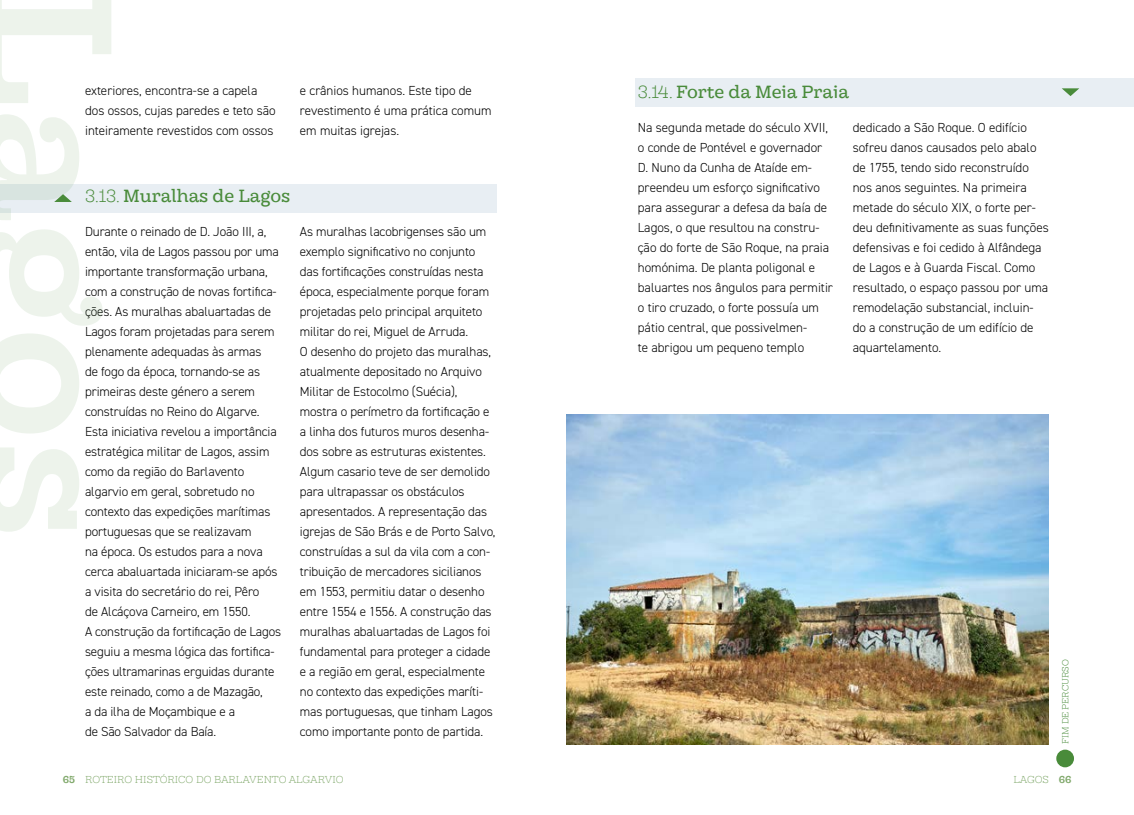
<style>
.page{position:relative;width:1134px;height:815px;background:#fff}
.page>*{position:absolute;margin:0;border:0;box-sizing:border-box;transform-origin:0 0}
.t1{font:17.5px "Hernandez Niu";color:#498b3a}
.t2{font:300 13.12px/20px "DIN2014";letter-spacing:-.01em;color:#000}
.t3{font:300 10px "Hernandez Niu";color:#81a96c}
.t4{font:300 8.75px "Hernandez Niu";color:#498b3a}
.s1{font-weight:300}
.s2{font-weight:700}
</style>
<div class="page">
<img style="left:567px;top:415px;width:482px;height:329px">
<div style="left:1056px;top:750px;width:18px;height:17px;background:#498b3a;border-radius:50%"></div>
<div style="left:0;top:184px;width:496px;height:29px;background:#e8eef3"></div>
<div style="left:635px;top:78px;width:499px;height:29px;background:#e8eef3"></div>
<svg style="left:54px;top:194px;width:18px;height:8px"></svg>
<svg style="left:1062px;top:88px;width:17px;height:8px"></svg>
<p class="t2" style="left:85px;top:81px;width:192px">exteriores, encontra-se a capela dos ossos, cujas paredes e teto são inteiramente revestidos com ossos</p>
<p class="t2" style="left:300px;top:81px;width:193px">e crânios humanos. Este tipo de revestimento é uma prática comum em muitas igrejas.</p>
<h1 class="t1" style="left:85px;top:185px;width:207px"><span class="s1">3.13.</span> Muralhas de Lagos</h1>
<p class="t2" style="left:85px;top:222px;width:198px">Durante o reinado de D. João III, a, então, vila de Lagos passou por uma importante transformação urbana, com a construção de novas fortifica&shy;ções. As muralhas abaluartadas de Lagos foram projetadas para serem plenamente adequadas às armas<br>de fogo da época, tornando-se as primeiras deste género a serem construídas no Reino do Algarve.<br>Esta iniciativa revelou a importância estratégica militar de Lagos, assim como da região do Barlavento algarvio em geral, sobretudo no contexto das expedições marítimas portuguesas que se realizavam<br>na época. Os estudos para a nova cerca abaluartada iniciaram-se após a visita do secretário do rei, Pêro<br>de Alcáçova Carneiro, em 1550.<br>A construção da fortificação de Lagos seguiu a mesma lógica das fortifica&shy;ções ultramarinas erguidas durante este reinado, como a de Mazagão,<br>a da ilha de Moçambique e a<br>de São Salvador da Baía.</p>
<p class="t2" style="left:300px;top:222px;width:197px">As muralhas lacobrigenses são um exemplo significativo no conjunto das fortificações construídas nesta época, especialmente porque foram projetadas pelo principal arquiteto militar do rei, Miguel de Arruda.<br>O desenho do projeto das muralhas, atualmente depositado no Arquivo Militar de Estocolmo (Suécia), mostra o perímetro da fortificação e a linha dos futuros muros desenha&shy;dos sobre as estruturas existentes.<br>Algum casario teve de ser demolido para ultrapassar os obstáculos apresentados. A representação das igrejas de São Brás e de Porto Salvo, construídas a sul da vila com a con&shy;tribuição de mercadores sicilianos em 1553, permitiu datar o desenho entre 1554 e 1556. A construção das muralhas abaluartadas de Lagos foi fundamental para proteger a cidade e a região em geral, especialmente no contexto das expedições maríti&shy;mas portuguesas, que tinham Lagos como importante ponto de partida.</p>
<h1 class="t1" style="left:638px;top:81px;width:213px"><span class="s1">3.14.</span> Forte da Meia Praia</h1>
<p class="t2" style="left:638px;top:118px;width:197px">Na segunda metade do século XVII, o conde de Pontével e governador<br>D. Nuno da Cunha de Ataíde em&shy;preendeu um esforço significativo para assegurar a defesa da baía de<br>Lagos, o que resultou na constru&shy;ção do forte de São Roque, na praia homónima. De planta poligonal e baluartes nos ângulos para permitir o tiro cruzado, o forte possuía um pátio central, que possivelmen-<br>te abrigou um pequeno templo</p>
<p class="t2" style="left:853px;top:118px;width:197px">dedicado a São Roque. O edifício sofreu danos causados pelo abalo de 1755, tendo sido reconstruído nos anos seguintes. Na primeira metade do século XIX, o forte per&shy;deu definitivamente as suas funções defensivas e foi cedido à Alfândega de Lagos e à Guarda Fiscal. Como resultado, o espaço passou por uma remodelação substancial, incluin&shy;do a construção de um edifício de aquartelamento.</p>
<p class="t4" style="left:1060px;top:744px;width:86px;rotate:-90deg">FIM DE PERCURSO</p>
<p class="t3" style="left:63px;top:773px;width:282px"><span class="s2">65</span> ROTEIRO HISTÓRICO DO BARLAVENTO ALGARVIO</p>
<p class="t3" style="left:1013px;top:773px;width:60px">LAGOS <span class="s2">66</span></p>
</div>
